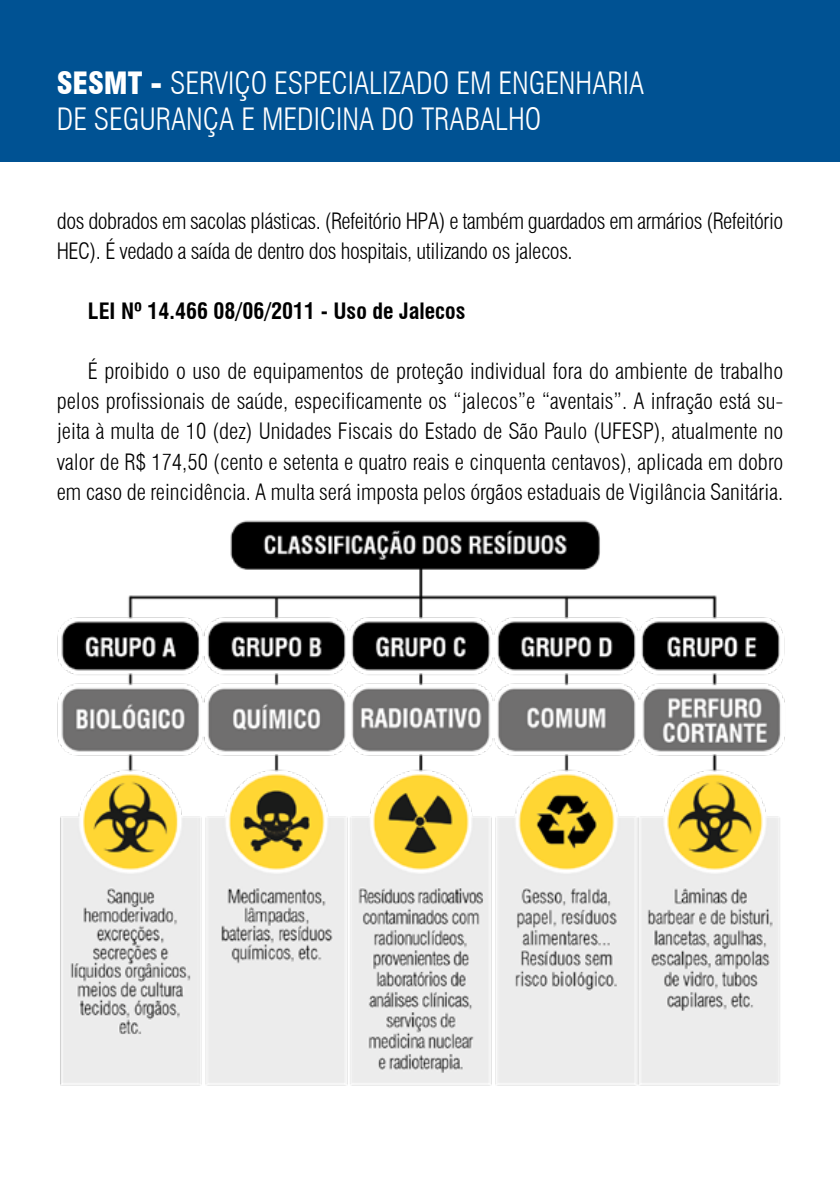
<style>
.page{position:relative;width:840px;height:1191px;background:#fff}
.page>*{position:absolute;margin:0;border:0;box-sizing:border-box;transform-origin:0 0}
.t1{font:300 condensed 30px/36px "Swiss 721 BT";color:#fff}
.t2{font:300 condensed 22px/30px "Swiss 721 BT";letter-spacing:-.02em;color:#000}
.t3{font:700 condensed 22px "Swiss 721 BT";color:#000}
.s1{font-weight:900}
</style>
<div class="page">
<div style="left:0;top:0;width:839px;height:161px;background:#005293"></div>
<img style="left:57px;top:520px;width:728px;height:566px">
<h1 class="t1" style="left:57px;top:65px;width:588px"><span class="s1">SESMT -</span> SERVIÇO ESPECIALIZADO EM ENGENHARIA<br>DE SEGURANÇA E MEDICINA DO TRABALHO</h1>
<p class="t2" style="left:57px;top:206px;width:727px">dos dobrados em sacolas plásticas. (Refeitório HPA) e também guardados em armários (Refeitório<br>HEC). É vedado a saída de dentro dos hospitais, utilizando os jalecos.</p>
<p class="t3" style="left:88px;top:298px;width:379px">LEI Nº 14.466 08/06/2011 - Uso de Jalecos</p>
<p class="t2" style="left:57px;top:356px;width:727px;text-align:justify;text-indent:31px">É proibido o uso de equipamentos de proteção individual fora do ambiente de trabalho pelos profissionais de saúde, especificamente os “jalecos”e “aventais”. A infração está su&shy;jeita à multa de 10 (dez) Unidades Fiscais do Estado de São Paulo (UFESP), atualmente no valor de R$ 174,50 (cento e setenta e quatro reais e cinquenta centavos), aplicada em dobro em caso de reincidência. A multa será imposta pelos órgãos estaduais de Vigilância Sanitária.</p>
</div>
